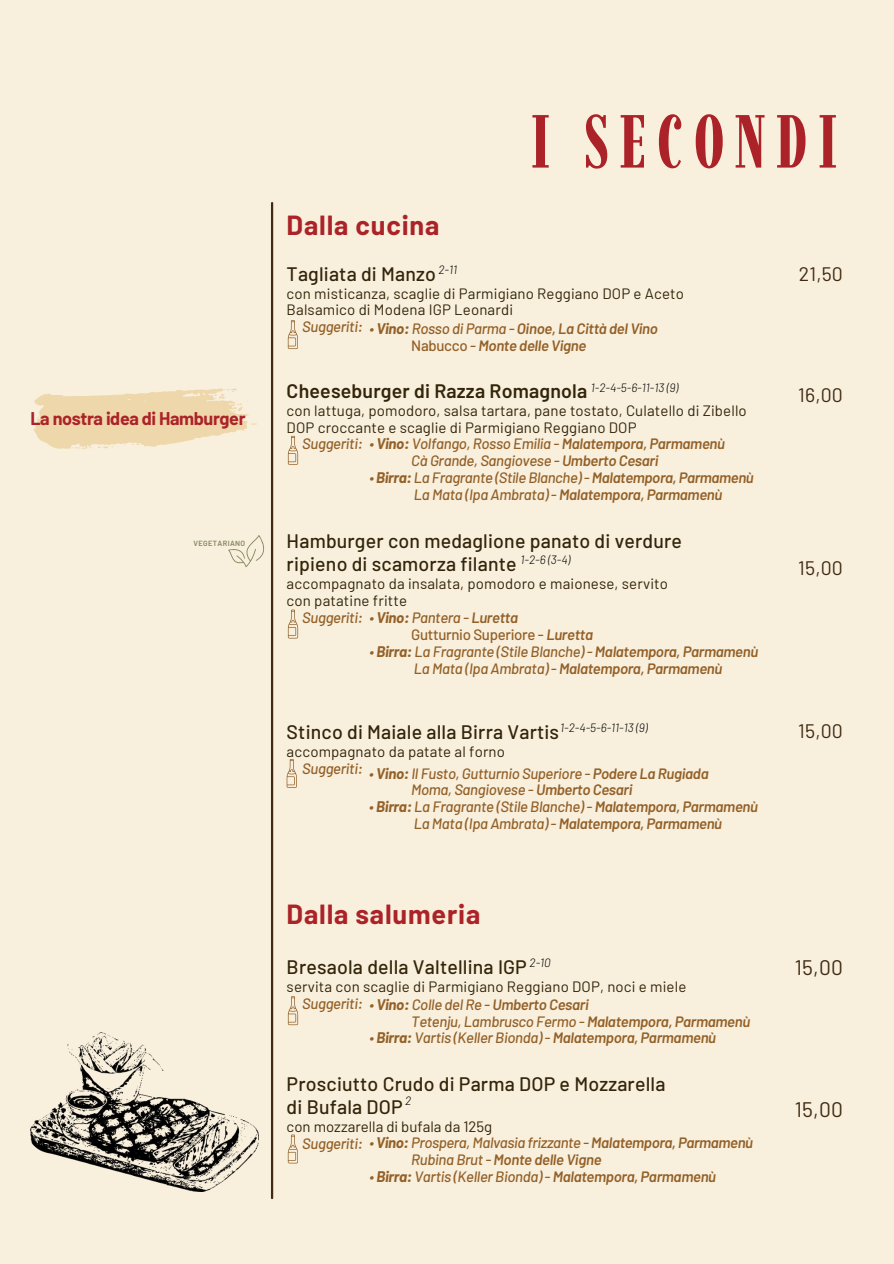
<style>
.page{position:relative;width:894px;height:1264px;background:#fff}
.page>*{position:absolute;margin:0;border:0;box-sizing:border-box;transform-origin:0 0}
.t1{font:700 75px "Imbue 24 pt";letter-spacing:.13em;color:#ab2328}
.t2{font:700 27px "Barlow";letter-spacing:.03em;color:#ab2328}
.t3{font:21px "Barlow";letter-spacing:.01em;color:#402a11}
.t4{font:500 19.5px/22.5px "Barlow";letter-spacing:.01em;color:#33250a}
.t5{font:600 19.5px "Barlow";letter-spacing:.01em;color:#33250a}
.t6{font:19.5px "Barlow";letter-spacing:.01em;color:#402a11}
.t7{font:700 18px "Barlow";letter-spacing:-.02em;color:#ab2328}
.t8{font:italic 500 15px/16.8px "Barlow";letter-spacing:-.02em;color:#936027}
.t9{font:15px/16.8px "Barlow";letter-spacing:.01em;color:#33250a}
.t10{font:italic 600 15px "Barlow";letter-spacing:-.02em;color:#936027}
.t11{font:500 15px "Barlow";letter-spacing:-.02em;color:#936027}
.t12{font:italic 300 12px "Barlow";color:#000}
.t13{font:600 7.5px "Barlow";letter-spacing:.045em;color:#81855c}
.s1{font-weight:700}
.s2{font-weight:600}
.s3{font-weight:500;font-style:normal}
.s4{font-weight:600;font-style:italic}
.s5{font-weight:500;font-style:italic;color:#936027}
.s6{font-weight:700;font-style:italic;color:#936027}
.s7{font-weight:600;font-style:italic;color:#936027}
.s8{font-weight:400;font-style:normal;color:#33250a}
.s9{font-weight:500}
</style>
<div class="page">
<div style="left:0;top:0;width:893px;height:1263px;background:#f8efdd"></div>
<hr style="left:271px;top:203px;width:2px;height:994px;background:#402a11">
<img style="left:30px;top:1032px;width:228px;height:159px">
<svg style="left:288px;top:1134px;width:10px;height:29px"></svg>
<svg style="left:288px;top:996px;width:10px;height:29px"></svg>
<svg style="left:286px;top:759px;width:11px;height:29px"></svg>
<svg style="left:288px;top:609px;width:10px;height:29px"></svg>
<svg style="left:288px;top:436px;width:10px;height:29px"></svg>
<svg style="left:288px;top:320px;width:10px;height:29px"></svg>
<svg style="left:228px;top:535px;width:36px;height:32px"></svg>
<svg style="left:34px;top:388px;width:223px;height:61px"></svg>
<h3 class="t7" style="left:30px;top:406px;width:217px">La nostra idea di Hamburger</h3>
<h6 class="t13" style="left:193px;top:538px;width:53px">VEGETARIANO</h6>
<p class="t2" style="left:286px;top:208px;width:154px">Dalla cucina</p>
<h6 class="t1" style="left:530px;top:96px;width:309px">I SECONDI</h6>
<h6 class="t12" style="left:438px;top:261px;width:20px">2-11</h6>
<h4 class="t4" style="left:286px;top:261px;width:151px">Tagliata di Manzo</h4>
<h4 class="t9" style="left:286px;top:284px;width:399px">con misticanza, scaglie di Parmigiano Reggiano DOP e Aceto</h4>
<h4 class="t9" style="left:286px;top:301px;width:228px">Balsamico di Modena IGP Leonardi</h4>
<h4 class="t8" style="left:302px;top:319px;width:357px">Suggeriti: • <span class="s1">Vino:</span> Rosso di Parma - <span class="s2">Oinoe, La Città del Vino</span></h4>
<p class="t10" style="left:411px;top:335px;width:177px"><span class="s3">Nabucco -</span> Monte delle Vigne</p>
<h6 class="t12" style="left:590px;top:380px;width:89px">1-2-4-5-6-11-13 (9)</h6>
<p class="t5" style="left:286px;top:378px;width:302px">Cheeseburger di Razza Romagnola</p>
<p class="t9" style="left:286px;top:401px;width:461px">con lattuga, pomodoro, salsa tartara, pane tostato, Culatello di Zibello</p>
<p class="t9" style="left:286px;top:418px;width:351px">DOP croccante e scaglie di Parmigiano Reggiano DOP</p>
<p class="t8" style="left:302px;top:435px;width:424px">Suggeriti: • <span class="s1">Vino:</span> Volfango, Rosso Emilia - <span class="s2">Malatempora, Parmamenù</span></p>
<p class="t8" style="left:411px;top:452px;width:248px">Cà Grande, Sangiovese - <span class="s2">Umberto Cesari</span></p>
<p class="t8" style="left:414px;top:469px;width:341px;text-indent:-44px">• <span class="s1">Birra:</span> La Fragrante (Stile Blanche) - <span class="s2">Malatempora, Parmamenù<br></span>La Mata (Ipa Ambrata) - <span class="s2">Malatempora, Parmamenù</span></p>
<p class="t4" style="left:286px;top:529px;width:397px">Hamburger con medaglione panato di verdure ripieno di scamorza filante</p>
<p class="t9" style="left:286px;top:574px;width:383px">accompagnato da insalata, pomodoro e maionese, servito</p>
<p class="t9" style="left:286px;top:591px;width:122px">con patatine fritte</p>
<p class="t8" style="left:302px;top:608px;width:217px">Suggeriti: • <span class="s1">Vino:</span> Pantera - <span class="s2">Luretta</span></p>
<h3 class="t12" style="left:520px;top:552px;width:51px">1-2-6 (3-4)</h3>
<h3 class="t11" style="left:411px;top:625px;width:183px">Gutturnio Superiore - <span class="s4">Luretta</span></h3>
<h3 class="t8" style="left:369px;top:642px;width:390px;text-align:center">• <span class="s1">Birra:</span> La Fragrante (Stile Blanche) - <span class="s2">Malatempora, Parmamenù<br></span>La Mata (Ipa Ambrata) - <span class="s2">Malatempora, Parmamenù</span></h3>
<p class="t12" style="left:560px;top:720px;width:89px">1-2-4-5-6-11-13 (9)</p>
<p class="t4" style="left:286px;top:719px;width:274px">Stinco di Maiale alla Birra Vartis</p>
<p class="t9" style="left:302px;top:742px;width:204px;text-indent:-16px">accompagnato da patate al forno<br><span class="s5">Suggeriti:</span></p>
<h3 class="t8" style="left:411px;top:764px;width:299px;text-indent:-42px">• <span class="s1">Vino:</span> Il Fusto, Gutturnio Superiore - <span class="s2">Podere La Rugiada<br></span>Moma, Sangiovese - <span class="s2">Umberto Cesari</span></h3>
<h3 class="t8" style="left:369px;top:798px;width:390px;text-align:center">• <span class="s1">Birra:</span> La Fragrante (Stile Blanche) - <span class="s2">Malatempora, Parmamenù<br></span>La Mata (Ipa Ambrata) - <span class="s2">Malatempora, Parmamenù</span></h3>
<h3 class="t2" style="left:286px;top:896px;width:195px">Dalla salumeria</h3>
<p class="t6" style="left:798px;top:261px;width:46px">21,50</p>
<h5 class="t6" style="left:798px;top:382px;width:46px">16,00</h5>
<p class="t6" style="left:798px;top:556px;width:46px">15,00</p>
<p class="t6" style="left:798px;top:718px;width:46px">15,00</p>
<h3 class="t12" style="left:529px;top:955px;width:23px">2-10</h3>
<h5 class="t3" style="left:794px;top:953px;width:50px">15,00</h5>
<h1 class="t4" style="left:286px;top:955px;width:242px">Bresaola della Valtellina IGP</h1>
<h1 class="t9" style="left:302px;top:977px;width:385px;line-height:17.4px;text-indent:-16px">servita con scaglie di Parmigiano Reggiano DOP, noci e miele<br><span class="s5">Suggeriti: •</span> <span class="s6">Vino:</span> <span class="s5">Colle del Re -</span> <span class="s7">Umberto Cesari</span></h1>
<h5 class="t8" style="left:411px;top:1012px;width:340px">Tetenju, Lambrusco Fermo - <span class="s2">Malatempora, Parmamenù</span></h5>
<h5 class="t8" style="left:369px;top:1029px;width:348px">• <span class="s1">Birra:</span> Vartis (Keller Bionda) - <span class="s2">Malatempora, Parmamenù</span></h5>
<h2 class="t4" style="left:286px;top:1072px;width:380px">Prosciutto Crudo di Parma DOP e Mozzarella di Bufala DOP</h2>
<h2 class="t8" style="left:302px;top:1117px;width:452px;line-height:16.4px;text-indent:-16px"><span class="s8">con mozzarella di bufala da 125g<br></span>Suggeriti: • <span class="s1">Vino:</span> Prospera, Malvasia frizzante - <span class="s2">Malatempora, Parmamenù</span></h2>
<p class="t12" style="left:405px;top:1092px;width:8px">2</p>
<h2 class="t10" style="left:411px;top:1150px;width:192px"><span class="s9">Rubina Brut -</span> Monte delle Vigne</h2>
<h2 class="t8" style="left:369px;top:1167px;width:348px">• <span class="s1">Birra:</span> Vartis (Keller Bionda) - <span class="s2">Malatempora, Parmamenù</span></h2>
<h5 class="t3" style="left:794px;top:1095px;width:50px">15,00</h5>
</div>
